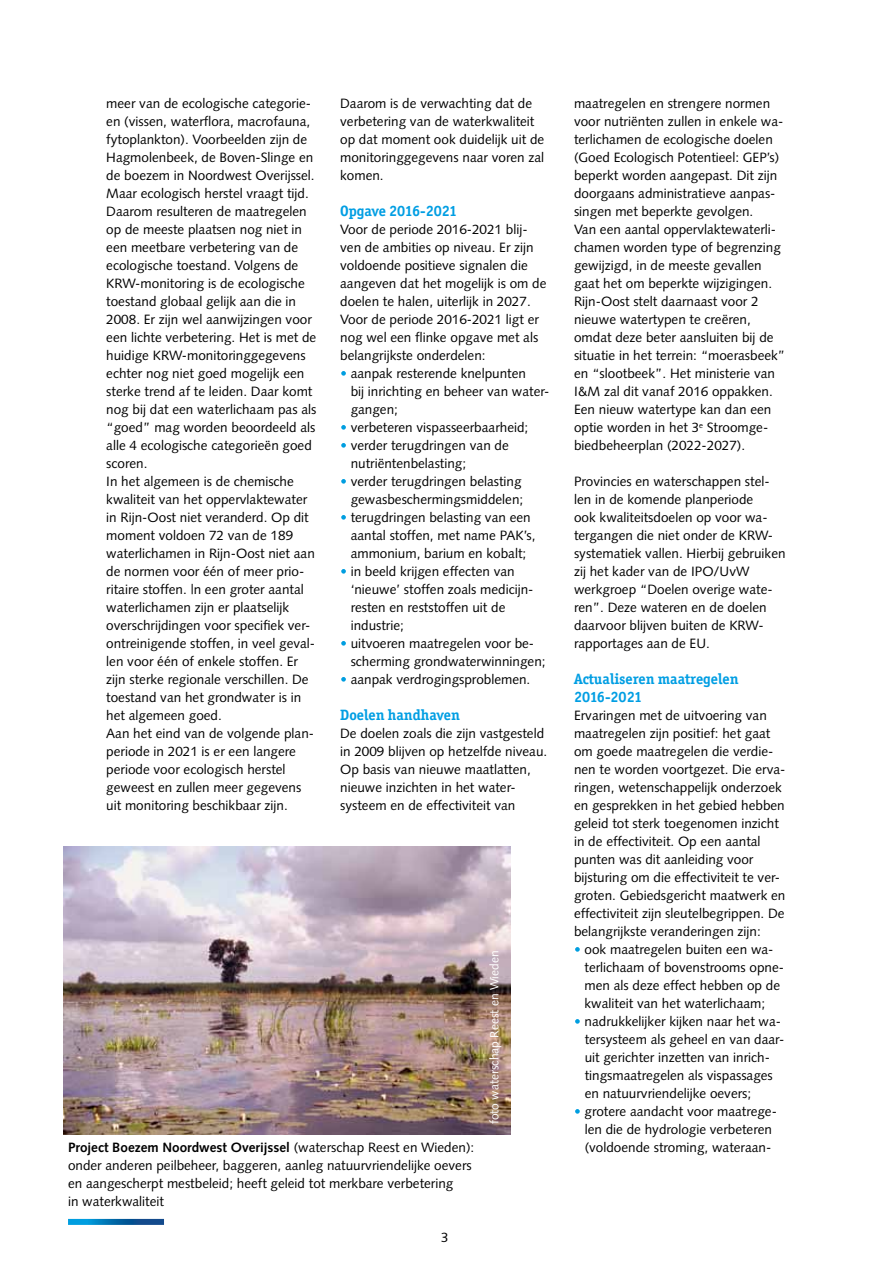
<style>
.page{position:relative;width:893px;height:1263px;background:#fff}
.page>*{position:absolute;margin:0;border:0;box-sizing:border-box;transform-origin:0 0}
.t1{font:700 15px/18px "Officina Ser ITC Std";color:#009ee3}
.t2{font:13.5px/18px "Syntax LT Std";color:#000}
.t3{font:700 13.5px "Syntax LT Std";color:#000}
.t4{font:12px "Syntax LT Std";color:#fff}
.s1{color:#fff}
.s2{font-weight:400}
</style>
<div class="page">
<svg style="left:68px;top:1219px;width:96px;height:6px"></svg>
<img style="left:64px;top:846px;width:446px;height:288px">
<p class="t2" style="left:106px;top:94px;width:212px">meer van de ecologische categorie&shy;ën (vissen, waterflora, macrofauna, fytoplankton). Voorbeelden zijn de Hagmolenbeek, de Boven-Slinge en de boezem in Noordwest Overijssel.<br>Maar ecologisch herstel vraagt tijd.<br>Daarom resulteren de maatregelen op de meeste plaatsen nog niet in een meetbare verbetering van de ecologische toestand. Volgens de KRW-monitoring is de ecologische toestand globaal gelijk aan die in 2008. Er zijn wel aanwijzingen voor een lichte verbetering. Het is met de huidige KRW-monitoringgegevens echter nog niet goed mogelijk een sterke trend af te leiden. Daar komt nog bij dat een waterlichaam pas als “goed” mag worden beoordeeld als alle 4 ecologische categorieën goed scoren.<br>In het algemeen is de chemische kwaliteit van het oppervlaktewater in Rijn-Oost niet veranderd. Op dit moment voldoen 72 van de 189 waterlichamen in Rijn-Oost niet aan de normen voor één of meer prio&shy;ritaire stoffen. |n een groter aantal waterlichamen zijn er plaatselijk overschrijdingen voor specifiek ver&shy;ontreinigende stoffen, in veel geval&shy;len voor één of enkele stoffen. Er zijn sterke regionale verschillen. De toestand van het grondwater is in het algemeen goed.<br>Aan het eind van de volgende plan&shy;periode in 2021 is er een langere periode voor ecologisch herstel geweest en zullen meer gegevens uit monitoring beschikbaar zijn.</p>
<p class="t2" style="left:340px;top:94px;width:206px">Daarom is de verwachting dat de verbetering van de waterkwaliteit op dat moment ook duidelijk uit de monitoringgegevens naar voren zal komen.</p>
<p class="t1" style="left:340px;top:202px;width:119px">Opgave 2016-2021</p>
<p class="t2" style="left:340px;top:220px;width:208px">Voor de periode 2016-2021 blij&shy;ven de ambities op niveau. Er zijn voldoende positieve signalen die aangeven dat het mogelijk is om de doelen te halen, uiterlijk in 2027.<br>Voor de periode 2016-2021 ligt er nog wel een flinke opgave met als belangrijkste onderdelen:</p>
<p class="t2" style="left:351px;top:364px;width:200px;text-indent:-11px"><span class="s1">•</span> aanpak resterende knelpunten<br>bij inrichting en beheer van water&shy;gangen;</p>
<p class="t2" style="left:340px;top:418px;width:190px"><span class="s1">•</span> verbeteren vispasseerbaarheid;</p>
<p class="t2" style="left:351px;top:436px;width:160px;text-indent:-11px"><span class="s1">•</span> verder terugdringen van de nutriëntenbelasting;</p>
<p class="t2" style="left:340px;top:472px;width:185px;text-align:right"><span class="s1">•</span> verder terugdringen belasting gewasbeschermingsmiddelen;</p>
<p class="t2" style="left:351px;top:508px;width:186px;text-indent:-11px"><span class="s1">•</span> terugdringen belasting van een aantal stoffen, met name PAK’s, ammonium, barium en kobalt;</p>
<p class="t2" style="left:351px;top:562px;width:184px;text-indent:-11px"><span class="s1">•</span> in beeld krijgen effecten van ‘nieuwe’ stoffen zoals medicijn&shy;resten en reststoffen uit de industrie;</p>
<p class="t2" style="left:351px;top:634px;width:196px;text-indent:-11px"><span class="s1">•</span> uitvoeren maatregelen voor be&shy;scherming grondwaterwinningen;</p>
<p class="t2" style="left:340px;top:670px;width:192px"><span class="s1">•</span> aanpak verdrogingsproblemen.</p>
<p class="t1" style="left:340px;top:706px;width:121px">Doelen handhaven</p>
<p class="t2" style="left:340px;top:724px;width:209px">De doelen zoals die zijn vastgesteld in 2009 blijven op hetzelfde niveau.<br>Op basis van nieuwe maatlatten, nieuwe inzichten in het water&shy;systeem en de effectiviteit van</p>
<p class="t4" style="left:487px;top:1124px;width:175px;rotate:-90deg">foto waterschap Reest en Wieden</p>
<p class="t2" style="left:574px;top:94px;width:213px">maatregelen en strengere normen voor nutriënten zullen in enkele wa&shy;terlichamen de ecologische doelen (Goed Ecologisch Potentieel: GEP’s) beperkt worden aangepast. Dit zijn doorgaans administratieve aanpas&shy;singen met beperkte gevolgen.<br>Van een aantal oppervlaktewaterli&shy;chamen worden type of begrenzing gewijzigd, in de meeste gevallen gaat het om beperkte wijzigingen.<br>Rijn-Oost stelt daarnaast voor 2 nieuwe watertypen te creëren, omdat deze beter aansluiten bij de situatie in het terrein: “moerasbeek” en “slootbeek”. Het ministerie van I&amp;M zal dit vanaf 2016 oppakken.<br>Een nieuw watertype kan dan een optie worden in het 3<sup>e</sup> Stroomge&shy;biedbeheerplan (2022-2027).</p>
<p class="t2" style="left:574px;top:472px;width:213px">Provincies en waterschappen stel&shy;len in de komende planperiode<br>ook kwaliteitsdoelen op voor wa&shy;tergangen die niet onder de KRW&shy;systematiek vallen. Hierbij gebruiken zij het kader van de IPO/UvW werkgroep “Doelen overige wate&shy;ren”. Deze wateren en de doelen daarvoor blijven buiten de KRW&shy;rapportages aan de EU.</p>
<p class="t1" style="left:574px;top:670px;width:166px">Actualiseren maatregelen<br>2016-2021</p>
<p class="t2" style="left:574px;top:706px;width:213px">Ervaringen met de uitvoering van maatregelen zijn positief: het gaat om goede maatregelen die verdie&shy;nen te worden voortgezet. Die erva&shy;ringen, wetenschappelijk onderzoek en gesprekken in het gebied hebben geleid tot sterk toegenomen inzicht in de effectiviteit. Op een aantal punten was dit aanleiding voor bijsturing om die effectiviteit te ver&shy;groten. Gebiedsgericht maatwerk en effectiviteit zijn sleutelbegrippen. De belangrijkste veranderingen zijn:</p>
<p class="t2" style="left:585px;top:940px;width:201px;text-indent:-11px"><span class="s1">•</span> ook maatregelen buiten een wa&shy;terlichaam of bovenstrooms opne&shy;men als deze effect hebben op de kwaliteit van het waterlichaam;</p>
<p class="t2" style="left:585px;top:1012px;width:201px;text-indent:-11px"><span class="s1">•</span> nadrukkelijker kijken naar het wa&shy;tersysteem als geheel en van daar&shy;uit gerichter inzetten van inrich&shy;tingsmaatregelen als vispassages en natuurvriendelijke oevers;</p>
<p class="t2" style="left:574px;top:1102px;width:204px;text-align:center"><span class="s1">•</span> grotere aandacht voor maatrege&shy;len die de hydrologie verbeteren</p>
<p class="t3" style="left:68px;top:1140px;width:408px">Project Boezem Noordwest Overijssel <span class="s2">(waterschap Reest en Wieden):</span></p>
<p class="t2" style="left:585px;top:1138px;width:188px">(voldoende stroming, wateraan-</p>
<p class="t2" style="left:68px;top:1156px;width:405px">onder anderen peilbeheer, baggeren, aanleg natuurvriendelijke oevers en aangescherpt mestbeleid; heeft geleid tot merkbare verbetering<br>in waterkwaliteit</p>
<p class="t2" style="left:441px;top:1228px;width:9px">3</p>
</div>
